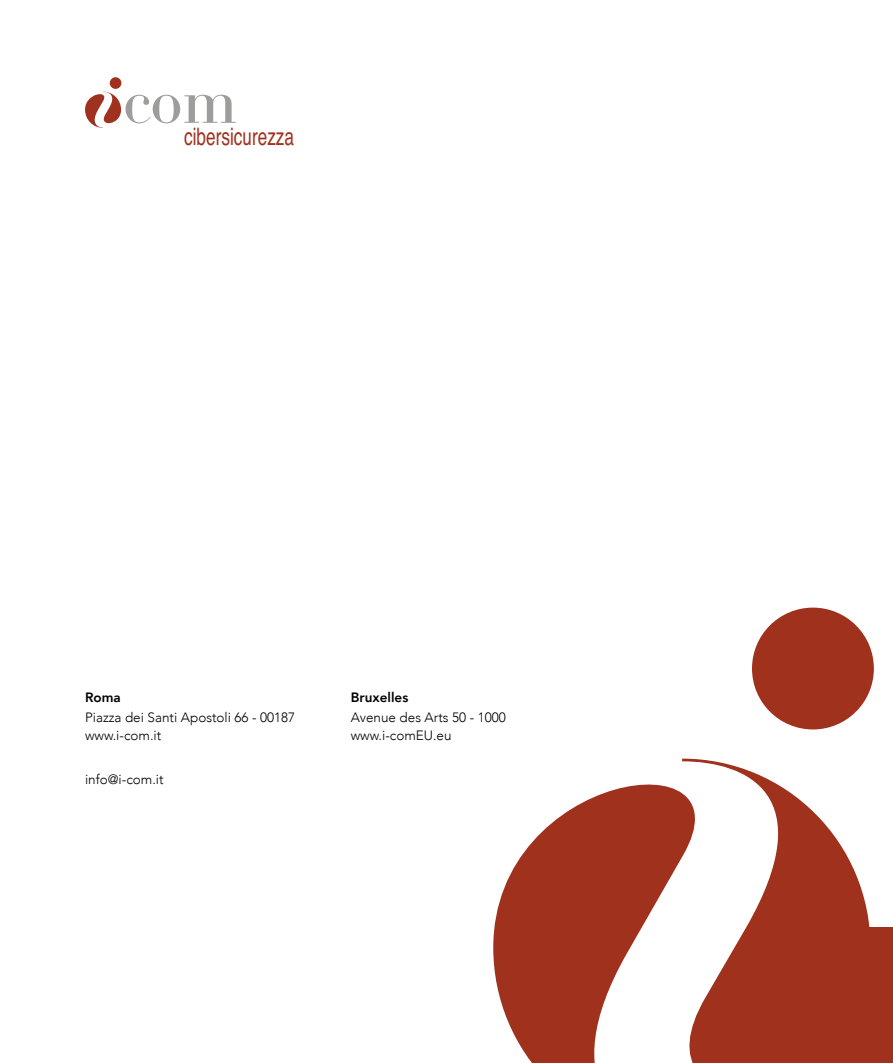
<style>
.page{position:relative;width:893px;height:1063px;background:#fff}
.page>*{position:absolute;margin:0;border:0;box-sizing:border-box;transform-origin:0 0}
.t1{font:24.15px "Helvetica";color:#a0311e;scale:.71 1}
.t2{font:300 13.5px/18px "Avenir";color:#000}
.t3{font:800 13.5px "Avenir";color:#000}
</style>
<div class="page">
<svg style="left:493px;top:758px;width:200px;height:305px;fill:#a0311d"></svg>
<svg style="left:625px;top:759px;width:245px;height:304px"></svg>
<div style="left:752px;top:608px;width:122px;height:121px;background:#a0311d;border-radius:50%"></div>
<div style="left:765px;top:927px;width:128px;height:136px;background:#a0311d"></div>
<svg style="left:85px;top:91px;width:151px;height:37px"></svg>
<div style="left:110px;top:77px;width:11px;height:12px;background:#a0311e;border-radius:50%"></div>
<h1 class="t1" style="left:184px;top:118px;width:156px">cibersicurezza</h1>
<p class="t3" style="left:85px;top:687px;width:37px">Roma</p>
<p class="t2" style="left:85px;top:709px;width:212px">Piazza dei Santi Apostoli 66 - 00187 www.i-com.it</p>
<p class="t2" style="left:85px;top:770px;width:80px">info@i-com.it</p>
<p class="t3" style="left:351px;top:687px;width:59px">Bruxelles</p>
<p class="t2" style="left:351px;top:709px;width:156px">Avenue des Arts 50 - 1000 www.i-comEU.eu</p>
</div>
